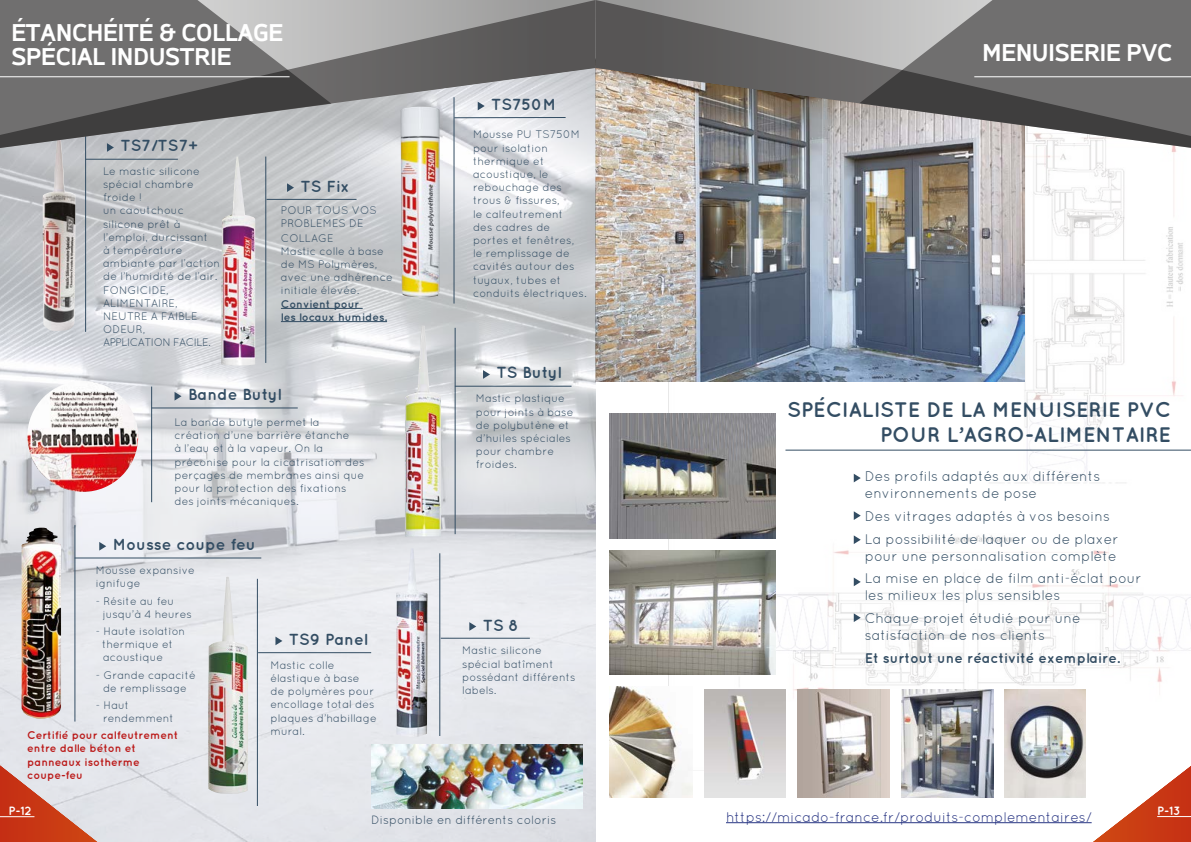
<style>
.page{position:relative;width:1191px;height:842px;background:#fff}
.page>*{position:absolute;margin:0;border:0;box-sizing:border-box;transform-origin:0 0}
.t1{font:700 26px/24px "Accord Alt";color:#fff}
.t2{font:700 21px/25.2px "Quicksand";color:#334d63;text-align:right}
.t3{font:700 16px "Quicksand";color:#334d63}
.t4{font:14px/22.8px "Quicksand";color:#334d63}
.t5{font:14px "Quicksand";color:#283583}
.t6{font:700 14px "Quicksand";color:#334d63}
.t7{font:12px "Quicksand";color:#334d63}
.t8{font:700 12px "Quicksand";color:#fff}
.t9{font:11px/13.2px "Quicksand";color:#334d63}
.t10{font:700 11px/13.2px "Quicksand";color:#bb1a19}
.t11{font:700 11px/13.2px "Quicksand";color:#334d63}
</style>
<div class="page">
<img style="left:669px;top:154px;width:522px;height:617px">
<img style="left:595px;top:154px;width:429px;height:227px">
<img style="left:0;top:153px;width:595px;height:689px">
<svg style="left:1092px;top:766px;width:99px;height:76px"></svg>
<hr style="left:1157px;top:816px;width:34px;height:1px;background:#fff">
<hr style="left:281px;top:308px;width:82px;height:1px;background:#334d63">
<hr style="left:281px;top:321px;width:106px;height:1px;background:#334d63">
<img style="left:401px;top:153px;width:38px;height:144px">
<img style="left:221px;top:157px;width:34px;height:209px">
<hr style="left:85px;top:159px;width:93px;height:1px;background:#334d63">
<hr style="left:151px;top:408px;width:147px;height:1px;background:#334d63">
<hr style="left:455px;top:386px;width:116px;height:1px;background:#334d63">
<hr style="left:75px;top:558px;width:186px;height:1px;background:#334d63">
<hr style="left:441px;top:638px;width:89px;height:1px;background:#334d63">
<hr style="left:258px;top:652px;width:113px;height:1px;background:#334d63">
<hr style="left:266px;top:199px;width:90px;height:1px;background:#334d63">
<svg style="left:174px;top:392px;width:7px;height:9px"></svg>
<svg style="left:483px;top:370px;width:7px;height:9px"></svg>
<svg style="left:853px;top:474px;width:7px;height:8px"></svg>
<svg style="left:853px;top:511px;width:7px;height:9px"></svg>
<svg style="left:853px;top:535px;width:7px;height:9px"></svg>
<svg style="left:853px;top:577px;width:7px;height:9px"></svg>
<svg style="left:853px;top:613px;width:7px;height:9px"></svg>
<svg style="left:99px;top:542px;width:7px;height:9px"></svg>
<svg style="left:469px;top:622px;width:7px;height:9px"></svg>
<svg style="left:275px;top:637px;width:7px;height:8px"></svg>
<svg style="left:287px;top:183px;width:7px;height:9px"></svg>
<hr style="left:439px;top:553px;width:1px;height:183px;background:#334d63">
<hr style="left:257px;top:579px;width:1px;height:227px;background:#334d63">
<hr style="left:454px;top:97px;width:1px;height:207px;background:#334d63">
<hr style="left:265px;top:157px;width:1px;height:206px;background:#334d63">
<hr style="left:151px;top:387px;width:1px;height:115px;background:#334d63">
<hr style="left:85px;top:126px;width:1px;height:206px;background:#334d63">
<hr style="left:455px;top:328px;width:1px;height:206px;background:#334d63">
<hr style="left:75px;top:525px;width:1px;height:196px;background:#334d63">
<img style="left:371px;top:744px;width:211px;height:64px">
<img style="left:405px;top:326px;width:36px;height:210px">
<img style="left:396px;top:548px;width:32px;height:189px">
<img style="left:609px;top:414px;width:166px;height:124px">
<img style="left:609px;top:550px;width:166px;height:125px">
<hr style="left:785px;top:450px;width:406px;height:1px;background:#334d63">
<img style="left:609px;top:687px;width:84px;height:111px">
<img style="left:704px;top:689px;width:82px;height:109px">
<img style="left:797px;top:689px;width:92px;height:109px">
<img style="left:901px;top:689px;width:92px;height:109px">
<img style="left:22px;top:528px;width:39px;height:191px">
<svg style="left:0;top:765px;width:98px;height:77px;background:#d58e7f"></svg>
<hr style="left:0;top:816px;width:34px;height:1px;background:#fff">
<hr style="left:726px;top:822px;width:365px;height:1px;background:#283583">
<img style="left:1004px;top:689px;width:81px;height:109px">
<img style="left:27px;top:381px;width:111px;height:111px;border-radius:55px">
<img style="left:42px;top:153px;width:34px;height:178px">
<img style="left:208px;top:576px;width:40px;height:218px">
<svg style="left:0;top:0;width:595px;height:153px;background:#8f8f8f"></svg>
<hr style="left:0;top:76px;width:289px;height:1px;background:#fff">
<svg style="left:595px;top:0;width:596px;height:154px;background:#878583"></svg>
<h1 class="t1" style="left:11px;top:21px;width:273px">ÉTANCHÉITÉ &amp; COLLAGE<br>SPÉCIAL INDUSTRIE</h1>
<h3 class="t3" style="left:120px;top:136px;width:79px">ts7/ts7+</h3>
<p class="t9" style="left:103px;top:164px;width:119px">Le mastic silicone spécial chambre froide !<br>un caoutchouc silicone prêt à l’emploi, durcissant<br>à température ambiante par l’action de l’humidité de l’air.<br>FONGICIDE,<br>ALIMENTAIRE,<br>NEUTRE A FAIBLE<br>ODEUR,<br>APPLICATION FACILE.</p>
<h3 class="t3" style="left:300px;top:176px;width:51px">ts fix</h3>
<p class="t9" style="left:281px;top:203px;width:97px">POUR TOUS VOS<br>PROBLEMES DE</p>
<p class="t9" style="left:281px;top:231px;width:113px">COLLAGE<br>Mastic colle à base de MS Polymères, avec une adhérence initiale élevée.</p>
<p class="t11" style="left:281px;top:297px;width:108px">convient pour<br>les locaux humides.</p>
<h3 class="t3" style="left:188px;top:385px;width:95px">bande butyl</h3>
<p class="t9" style="left:174px;top:415px;width:191px">La bande butyle permet la création d’une barrière étanche<br>à l’eau et à la vapeur. On la préconise pour la cicatrisation des perçages de membranes ainsi que pour la protection des fixations des joints mécaniques.</p>
<h3 class="t3" style="left:113px;top:535px;width:144px">Mousse coupe feu</h3>
<p class="t9" style="left:96px;top:564px;width:101px">Mousse expansive ignifuge</p>
<p class="t9" style="left:103px;top:594px;width:90px;text-indent:-7px">- Résite au feu jusqu’à 4 heures</p>
<p class="t9" style="left:102px;top:624px;width:85px;text-indent:-6px">- Haute isolation thermique et acoustique</p>
<p class="t9" style="left:96px;top:668px;width:102px;text-align:center">- Grande capacité de remplissage</p>
<p class="t9" style="left:103px;top:698px;width:72px;text-indent:-7px">- Haut rendemment</p>
<p class="t10" style="left:27px;top:728px;width:153px">certifié pour calfeutrement entre dalle béton et panneaux isotherme coupe-feu</p>
<h3 class="t3" style="left:289px;top:630px;width:80px">ts9 panel</h3>
<p class="t9" style="left:270px;top:658px;width:108px">Mastic colle élastique à base<br>de polymères pour encollage total des plaques d’habillage mural.</p>
<h3 class="t3" style="left:491px;top:95px;width:66px">ts750M</h3>
<p class="t9" style="left:473px;top:128px;width:115px">Mousse PU TS750M pour isolation thermique et acoustique, le rebouchage des trous &amp; fissures,<br>le calfeutrement<br>des cadres de portes et fenêtres,<br>le remplissage de cavités autour des tuyaux, tubes et conduits électriques.</p>
<h3 class="t3" style="left:496px;top:363px;width:66px">ts butyl</h3>
<p class="t9" style="left:476px;top:392px;width:99px">Mastic plastique pour joints à base de polybutène et d’huiles spéciales pour chambre froides.</p>
<h3 class="t3" style="left:483px;top:615px;width:37px">ts 8</h3>
<p class="t9" style="left:462px;top:644px;width:115px">Mastic silicone spécial batîment possédant différents labels.</p>
<h1 class="t1" style="left:982px;top:41px;width:191px">MENUISERIE PVC</h1>
<h2 class="t2" style="left:787px;top:396px;width:385px">spéciaListe de La Menuiserie pvc pour L’agro-aLiMentaire</h2>
<p class="t4" style="left:865px;top:468px;width:237px;line-height:16.8px">Des profils adaptés aux différents environnements de pose</p>
<p class="t4" style="left:865px;top:504px;width:255px">Des vitrages adaptés à vos besoins<br>La possibilité de laquer ou de plaxer</p>
<p class="t4" style="left:865px;top:544px;width:278px">pour une personnalisation complète<br>La mise en place de film anti-éclat pour</p>
<p class="t4" style="left:865px;top:584px;width:217px">les milieux les plus sensibles<br>Chaque projet étudié pour une</p>
<p class="t4" style="left:865px;top:623px;width:182px">satisfaction de nos clients</p>
<p class="t6" style="left:865px;top:649px;width:257px">et surtout une réactivité exemplaire.</p>
<p class="t8" style="left:9px;top:803px;width:24px">p-12</p>
<p class="t8" style="left:1157px;top:804px;width:25px">p-13</p>
<p class="t5" style="left:726px;top:809px;width:367px">https://micado-france.fr/produits-complementaires/</p>
<p class="t7" style="left:371px;top:812px;width:187px">Disponible en différents coloris</p>
</div>
